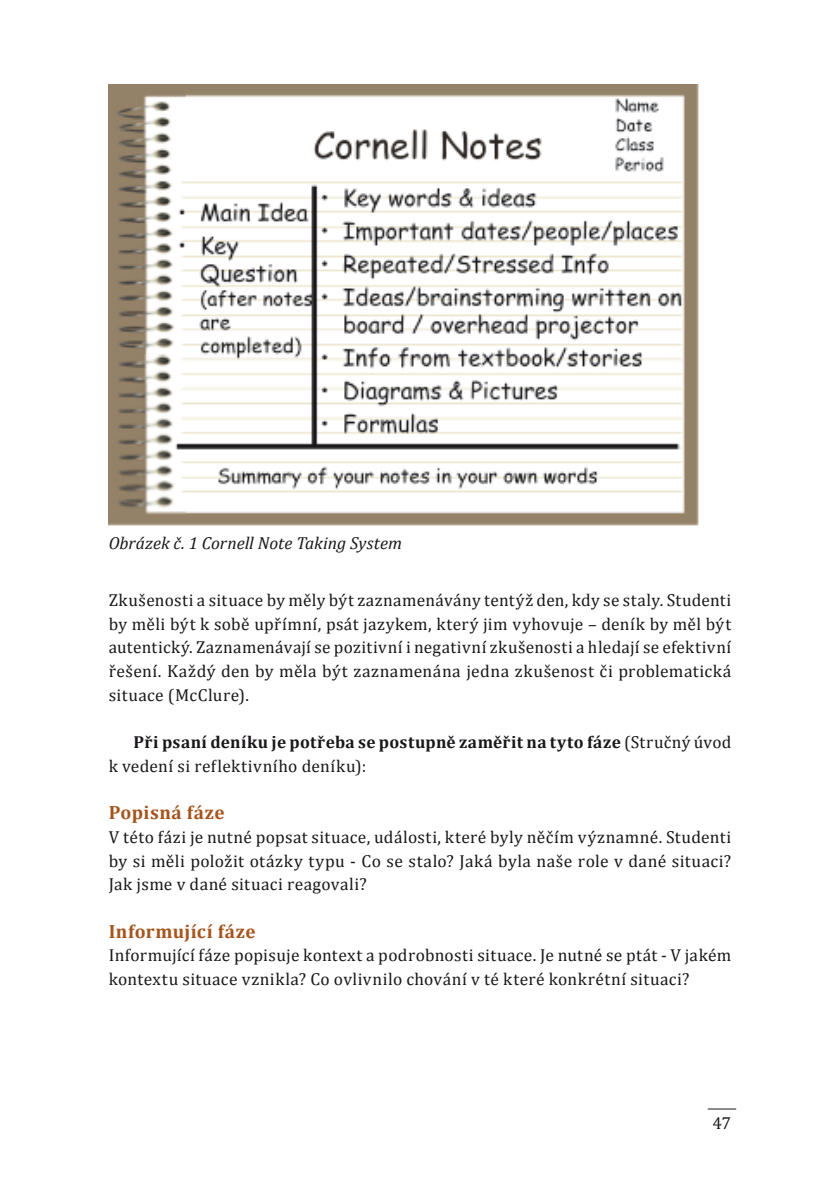
<style>
.page{position:relative;width:840px;height:1185px;background:#fff}
.page>*{position:absolute;margin:0;border:0;box-sizing:border-box;transform-origin:0 0}
.NADPIS_3{font:700 19.2px "Cambria";letter-spacing:.03em;color:#a6541b}
.HLADKA_SAZBA{font:17.4px/23.6px "Cambria";letter-spacing:.02em;color:#1a171b;text-align:justify}
.HLADKA_SAZBA-2{font:700 17.4px/23.6px "Cambria";letter-spacing:.025em;color:#1a171b}
.TABULKA{font:italic 17.4px "Cambria";color:#1a171b}
.s1{font-weight:400}
</style>
<div class="page">
<svg style="left:707px;top:1108px;width:28px;height:1px"></svg>
<img style="left:109px;top:84px;width:590px;height:442px">
<p class="TABULKA" style="left:109px;top:531px;width:294px">Obrázek č. 1 Cornell Note Taking System</p>
<p class="HLADKA_SAZBA" style="left:109px;top:588px;width:623px">Zkušenosti a situace by měly být zaznamenávány tentýž den, kdy se staly. Studenti by měli být k sobě upřímní, psát jazykem, který jim vyhovuje – deník by měl být autentický. Zaznamenávají se pozitivní i negativní zkušenosti a hledají se efektivní řešení. Každý den by měla být zaznamenána jedna zkušenost či problematická situace (McClure).</p>
<p class="HLADKA_SAZBA-2" style="left:109px;top:729px;width:624px;text-indent:25px">Při psaní deníku je potřeba se postupně zaměřit na tyto fáze <span class="s1">(Stručný úvod k vedení si reflektivního deníku):</span></p>
<p class="NADPIS_3" style="left:109px;top:799px;width:117px">Popisná fáze</p>
<p class="HLADKA_SAZBA" style="left:109px;top:825px;width:623px">V této fázi je nutné popsat situace, události, které byly něčím významné. Studenti by si měli položit otázky typu - Co se stalo? Jaká byla naše role v dané situaci?<br>Jak jsme v dané situaci reagovali?</p>
<p class="NADPIS_3" style="left:109px;top:917px;width:148px">Informující fáze</p>
<p class="HLADKA_SAZBA" style="left:109px;top:943px;width:623px">Informující fáze popisuje kontext a podrobnosti situace. Je nutné se ptát - V jakém kontextu situace vznikla? Co ovlivnilo chování v té které konkrétní situaci?</p>
<p class="HLADKA_SAZBA" style="left:712px;top:1111px;width:20px">47</p>
</div>
